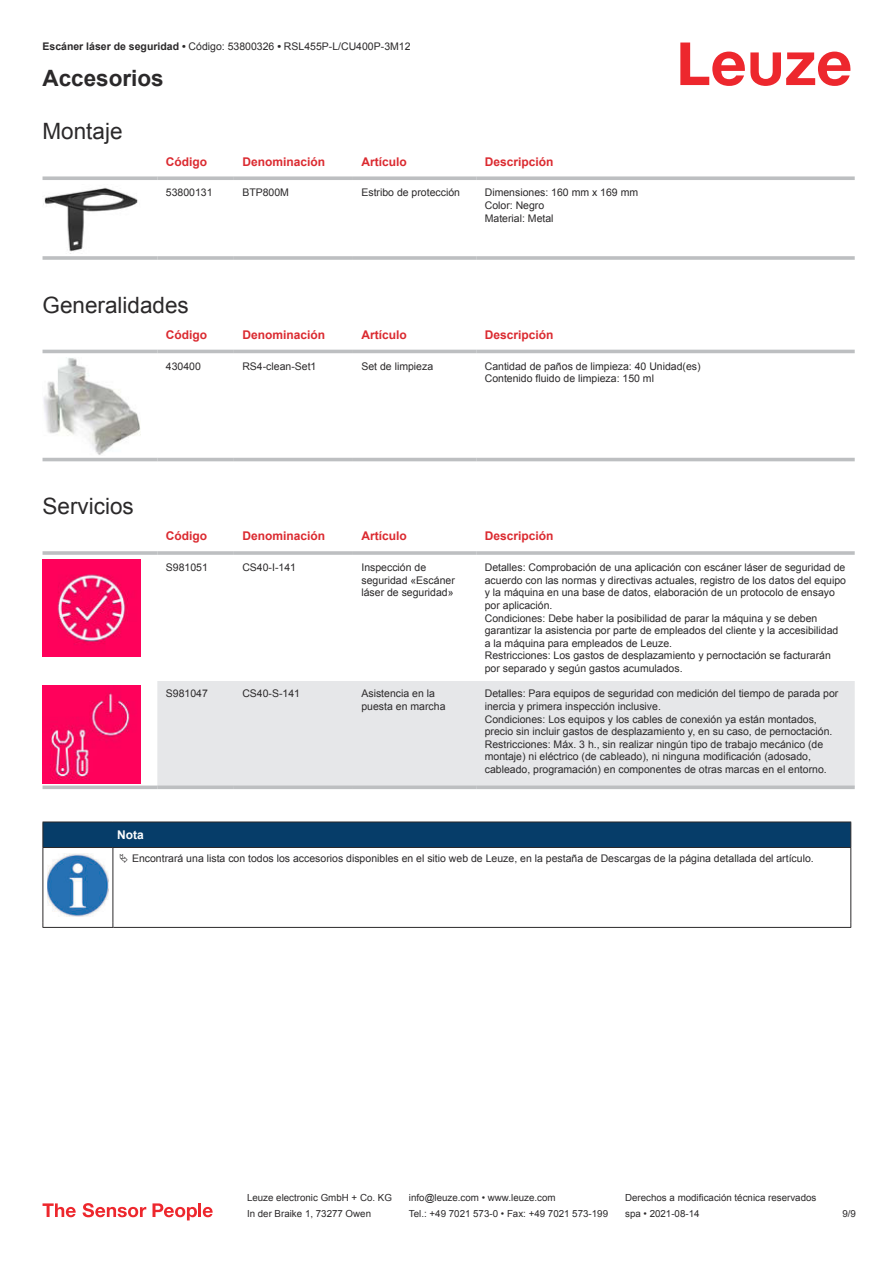
<style>
.page{position:relative;width:893px;height:1263px;background:#fff}
.page>*{position:absolute;margin:0;border:0;box-sizing:border-box;transform-origin:0 0}
.t1{font:22.5px "Arial";color:#2b292a}
.t2{font:700 22.5px "Arial";color:#2b292a}
.t3{font:700 12px "Arial";color:#db2a30}
.t4{font:700 12px "Arial";color:#fff}
.t5{font:10.5px/12.6px "Arial";color:#2b292a}
.t6{font:9.75px "Arial";color:#2b292a}
.s1{font-weight:700}
</style>
<div class="page">
<svg style="left:680px;top:43px;width:170px;height:43px"></svg>
<svg style="left:43px;top:176px;width:114px;height:4px"></svg>
<svg style="left:157px;top:176px;width:77px;height:4px"></svg>
<svg style="left:234px;top:176px;width:119px;height:4px"></svg>
<svg style="left:353px;top:176px;width:123px;height:4px"></svg>
<svg style="left:476px;top:176px;width:379px;height:4px;fill:#bdbfc1"></svg>
<hr style="left:43px;top:256px;width:114px;height:4px;background:#c3c5c7">
<svg style="left:157px;top:256px;width:77px;height:4px"></svg>
<hr style="left:234px;top:256px;width:119px;height:4px;background:#c4c6c7">
<hr style="left:353px;top:256px;width:123px;height:4px;background:#c3c5c7">
<svg style="left:476px;top:256px;width:379px;height:4px;fill:#cacbcd"></svg>
<img style="left:43px;top:187px;width:95px;height:67px">
<svg style="left:43px;top:349px;width:812px;height:113px"></svg>
<hr style="left:43px;top:350px;width:114px;height:3px;background:#bdbfc1">
<hr style="left:157px;top:350px;width:77px;height:3px;background:#bdbfc1">
<hr style="left:234px;top:350px;width:119px;height:3px;background:#bdbfc1">
<hr style="left:353px;top:350px;width:123px;height:3px;background:#bdbfc1">
<hr style="left:476px;top:350px;width:379px;height:3px;background:#bdbfc1">
<hr style="left:43px;top:458px;width:114px;height:3px;background:#bdbfc1">
<hr style="left:157px;top:458px;width:77px;height:3px;background:#bdbfc1">
<hr style="left:234px;top:458px;width:119px;height:3px;background:#bdbfc1">
<hr style="left:353px;top:458px;width:123px;height:3px;background:#bdbfc1">
<hr style="left:476px;top:458px;width:379px;height:3px;background:#bdbfc1">
<img style="left:43px;top:357px;width:97px;height:98px">
<div style="left:157px;top:681px;width:698px;height:104px;background:#e6e7e9"></div>
<hr style="left:43px;top:551px;width:114px;height:4px;background:#bdbfc1">
<hr style="left:157px;top:551px;width:77px;height:4px;background:#c9cbcd">
<hr style="left:234px;top:551px;width:119px;height:4px;background:#c4c6c7">
<hr style="left:353px;top:551px;width:123px;height:4px;background:#bdbfc1">
<hr style="left:476px;top:551px;width:379px;height:4px;background:#c9cbcd">
<svg style="left:43px;top:785px;width:114px;height:4px"></svg>
<svg style="left:157px;top:785px;width:77px;height:4px"></svg>
<svg style="left:234px;top:785px;width:119px;height:4px"></svg>
<svg style="left:353px;top:785px;width:123px;height:4px"></svg>
<svg style="left:476px;top:785px;width:379px;height:4px;fill:#bdbfc1"></svg>
<img style="left:43px;top:559px;width:97px;height:98px">
<img style="left:43px;top:685px;width:97px;height:98px">
<svg style="left:44px;top:848px;width:806px;height:79px"></svg>
<hr style="left:43px;top:847px;width:70px;height:1px;background:#2b292a">
<div style="left:43px;top:822px;width:808px;height:25px;background:#063d69"></div>
<hr style="left:113px;top:847px;width:738px;height:1px;background:#2b292a">
<hr style="left:43px;top:848px;width:1px;height:75px;background:#2b292a">
<hr style="left:113px;top:848px;width:1px;height:75px;background:#2b292a">
<hr style="left:850px;top:848px;width:1px;height:75px;background:#2b292a">
<hr style="left:43px;top:927px;width:70px;height:1px;background:#2b292a">
<hr style="left:113px;top:927px;width:738px;height:1px;background:#2b292a">
<img style="left:47px;top:854px;width:61px;height:63px">
<div style="left:115px;top:848px;width:734px;height:21px;background:#fff"></div>
<svg style="left:43px;top:1203px;width:33px;height:14px"></svg>
<svg style="left:83px;top:1203px;width:63px;height:14px"></svg>
<svg style="left:153px;top:1203px;width:44px;height:17px"></svg>
<hr style="left:198px;top:1203px;width:3px;height:14px;background:#ed272d">
<svg style="left:203px;top:1207px;width:10px;height:10px"></svg>
<p class="t5" style="left:43px;top:41px;width:370px"><span class="s1">Escáner láser de seguridad •</span> Código: 53800326 <span class="s1">•</span> RSL455P-L/CU400P-3M12</p>
<h1 class="t2" style="left:43px;top:70px;width:123px">Accesorios</h1>
<h1 class="t1" style="left:43px;top:123px;width:82px">Montaje</h1>
<p class="t3" style="left:166px;top:157px;width:43px">Código</p>
<p class="t3" style="left:242px;top:157px;width:84px">Denominación</p>
<p class="t3" style="left:361px;top:157px;width:47px">Artículo</p>
<p class="t3" style="left:485px;top:157px;width:70px">Descripción</p>
<p class="t5" style="left:166px;top:187px;width:48px">53800131</p>
<p class="t5" style="left:242px;top:187px;width:48px">BTP800M</p>
<p class="t5" style="left:361px;top:187px;width:100px">Estribo de protección</p>
<p class="t5" style="left:485px;top:187px;width:155px">Dimensiones: 160 mm x 169 mm<br>Color: Negro<br>Material: Metal</p>
<h1 class="t1" style="left:43px;top:296px;width:148px">Generalidades</h1>
<p class="t3" style="left:166px;top:330px;width:43px">Código</p>
<p class="t3" style="left:242px;top:330px;width:84px">Denominación</p>
<p class="t3" style="left:361px;top:330px;width:47px">Artículo</p>
<p class="t3" style="left:485px;top:330px;width:70px">Descripción</p>
<p class="t5" style="left:166px;top:361px;width:37px">430400</p>
<p class="t5" style="left:242px;top:361px;width:76px">RS4-clean-Set1</p>
<p class="t5" style="left:361px;top:361px;width:73px">Set de limpieza</p>
<p class="t5" style="left:485px;top:361px;width:217px">Cantidad de paños de limpieza: 40 Unidad(es)<br>Contenido fluido de limpieza: 150 ml</p>
<h1 class="t1" style="left:43px;top:498px;width:93px">Servicios</h1>
<p class="t3" style="left:166px;top:532px;width:43px">Código</p>
<p class="t3" style="left:242px;top:532px;width:84px">Denominación</p>
<p class="t3" style="left:361px;top:532px;width:47px">Artículo</p>
<p class="t3" style="left:485px;top:532px;width:70px">Descripción</p>
<p class="t5" style="left:166px;top:562px;width:44px">S981051</p>
<p class="t5" style="left:242px;top:562px;width:55px">CS40-I-141</p>
<p class="t5" style="left:361px;top:562px;width:95px">Inspección de seguridad «Escáner láser de seguridad»</p>
<p class="t5" style="left:485px;top:562px;width:363px">Detalles: Comprobación de una aplicación con escáner láser de seguridad de acuerdo con las normas y directivas actuales, registro de los datos del equipo y la máquina en una base de datos, elaboración de un protocolo de ensayo por aplicación.<br>Condiciones: Debe haber la posibilidad de parar la máquina y se deben garantizar la asistencia por parte de empleados del cliente y la accesibilidad a la máquina para empleados de Leuze.<br>Restricciones: Los gastos de desplazamiento y pernoctación se facturarán por separado y según gastos acumulados.</p>
<p class="t5" style="left:166px;top:688px;width:44px">S981047</p>
<p class="t5" style="left:242px;top:688px;width:59px">CS40-S-141</p>
<p class="t5" style="left:361px;top:688px;width:86px">Asistencia en la puesta en marcha</p>
<p class="t5" style="left:485px;top:688px;width:355px">Detalles: Para equipos de seguridad con medición del tiempo de parada por inercia y primera inspección inclusive.<br>Condiciones: Los equipos y los cables de conexión ya están montados, precio sin incluir gastos de desplazamiento y, en su caso, de pernoctación.<br>Restricciones: Máx. 3 h., sin realizar ningún tipo de trabajo mecánico (de montaje) ni eléctrico (de cableado), ni ninguna modificación (adosado, cableado, programación) en componentes de otras marcas en el entorno.</p>
<p class="t4" style="left:117px;top:830px;width:28px">Nota</p>
<p class="t5" style="left:132px;top:853px;width:683px">Encontrará una lista con todos los accesorios disponibles en el sitio web de Leuze, en la pestaña de Descargas de la página detallada del artículo.</p>
<p class="t6" style="left:247px;top:1194px;width:146px">Leuze electronic GmbH + Co. KG</p>
<p class="t6" style="left:409px;top:1194px;width:148px">info@leuze.com • www.leuze.com</p>
<p class="t6" style="left:625px;top:1194px;width:193px">Derechos a modificación técnica reservados</p>
<p class="t6" style="left:247px;top:1210px;width:126px">In der Braike 1, 73277 Owen</p>
<p class="t6" style="left:409px;top:1210px;width:201px">Tel.: +49 7021 573-0 • Fax: +49 7021 573-199</p>
<p class="t6" style="left:625px;top:1210px;width:76px">spa • 2021-08-14</p>
<p class="t6" style="left:842px;top:1210px;width:15px">9 /9</p>
</div>
